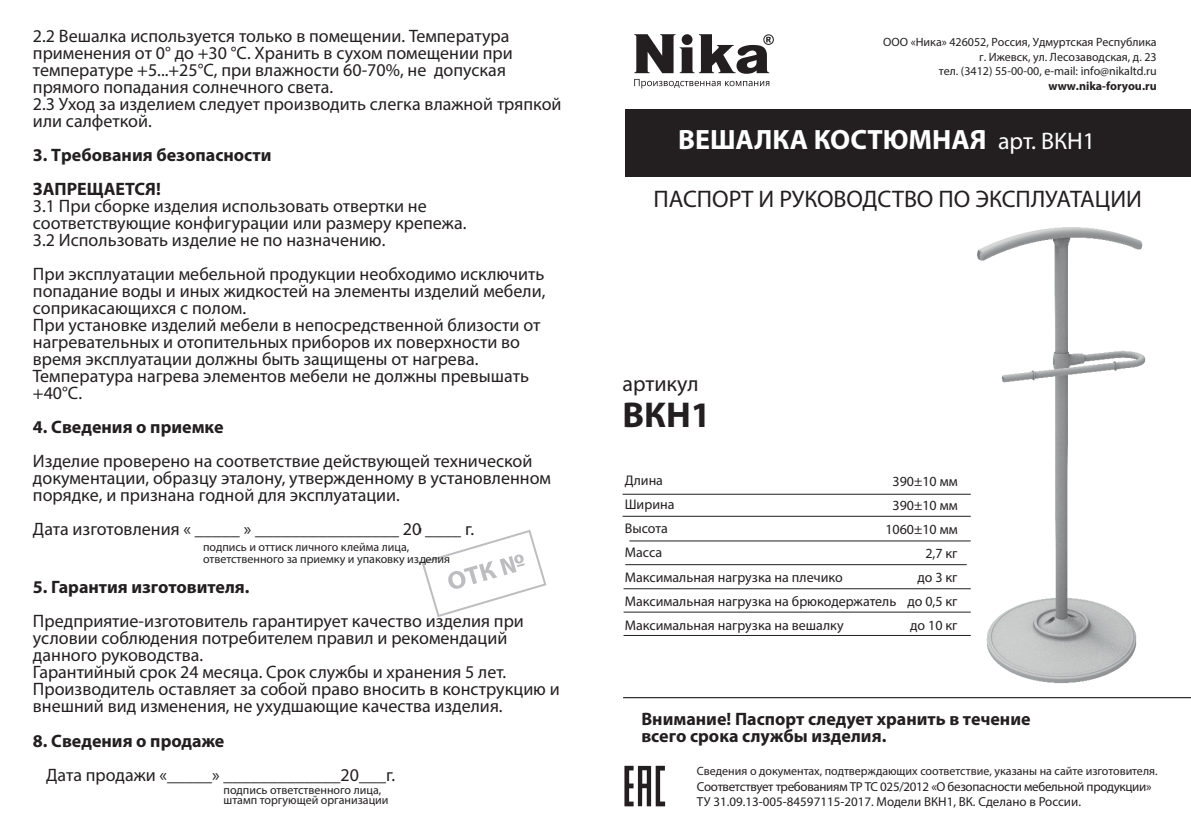
<style>
.page{position:relative;width:1191px;height:840px;background:#fff}
.page>*{position:absolute;margin:0;border:0;box-sizing:border-box;transform-origin:0 0}
.t1{font:700 36px "Myriad Pro";color:#231f20}
.t2{font:700 28px "Myriad Pro";color:#fff}
.t3{font:24px "Myriad Pro";color:#231f20}
.t4{font:22px "Myriad Pro";color:#231f20}
.t5{font:18px/17px "Myriad Pro";color:#231f20}
.t6{font:700 18px/34px "Myriad Pro";color:#231f20}
.t7{font:14px/24px "Myriad Pro";color:#231f20;text-align:right}
.t8{font:13px/15.6px "Myriad Pro";letter-spacing:-.025em;color:#231f20}
.t9{font:12px/14.4px "Myriad Pro";color:#231f20}
.t10{font:700 12px "Myriad Pro";color:#231f20}
.s1{font-weight:400;font-size:24px}
</style>
<div class="page">
<svg style="left:634px;top:34px;width:140px;height:54px"></svg>
<hr style="left:623px;top:696px;width:568px;height:1px;background:#231f20">
<div style="left:625px;top:110px;width:566px;height:67px;background:#231f20"></div>
<img style="left:968px;top:227px;width:178px;height:456px">
<svg style="left:624px;top:765px;width:41px;height:40px"></svg>
<svg style="left:421px;top:530px;width:125px;height:86px"></svg>
<hr style="left:622px;top:493px;width:348px;height:1px;background:#231f20">
<hr style="left:622px;top:515px;width:348px;height:1px;background:#231f20">
<hr style="left:629px;top:540px;width:341px;height:1px;background:#231f20">
<hr style="left:623px;top:588px;width:347px;height:1px;background:#231f20">
<hr style="left:623px;top:611px;width:347px;height:1px;background:#231f20">
<hr style="left:623px;top:634px;width:347px;height:1px;background:#231f20">
<hr style="left:625px;top:564px;width:341px;height:1px;background:#231f20">
<p class="t5" style="left:33px;top:27px;width:530px">2.2 Вешалка используется только в помещении. Температура применения от 0° до +30 °С. Хранить в сухом помещении при температуре +5...+25°С, при влажности 60-70%, не допуская прямого попадания солнечного света.<br>2.3 Уход за изделием следует производить слегка влажной тряпкой или салфеткой.</p>
<p class="t6" style="left:33px;top:137px;width:240px">3. Требования безопасности<br>ЗАПРЕЩАЕТСЯ!</p>
<p class="t5" style="left:33px;top:197px;width:435px">3.1 При сборке изделия использовать отвертки не соответствующие конфигурации или размеру крепежа.<br>3.2 Использовать изделие не по назначению.</p>
<p class="t5" style="left:33px;top:265px;width:514px">При эксплуатации мебельной продукции необходимо исключить попадание воды и иных жидкостей на элементы изделий мебели, соприкасающихся с полом.<br>При установке изделий мебели в непосредственной близости от нагревательных и отопительных приборов их поверхности во время эксплуатации должны быть защищены от нагрева.<br>Температура нагрева элементов мебели не должны превышать +40°С.</p>
<p class="t6" style="left:33px;top:409px;width:192px">4. Сведения о приемке</p>
<p class="t5" style="left:33px;top:452px;width:519px">Изделие проверено на соответствие действующей технической документации, образцу эталону, утвержденному в установленном порядке, и признана годной для эксплуатации.</p>
<p class="t5" style="left:33px;top:520px;width:443px">Дата изготовления « _____ » ________________ 20 ____ г.</p>
<p class="t9" style="left:203px;top:541px;width:249px;line-height:12px">подпись и оттиск личного клейма лица, ответственного за приемку и упаковку изделия</p>
<p class="t6" style="left:33px;top:569px;width:218px">5. Гарантия изготовителя.</p>
<p class="t5" style="left:33px;top:612px;width:528px">Предприятие-изготовитель гарантирует качество изделия при условии соблюдения потребителем правил и рекомендаций данного руководства.<br>Гарантийный срок 24 месяца. Срок службы и хранения 5 лет.<br>Производитель оставляет за собой право вносить в конструкцию и внешний вид изменения, не ухудшающие качества изделия.</p>
<p class="t6" style="left:33px;top:722px;width:193px">8. Сведения о продаже</p>
<p class="t9" style="left:224px;top:784px;width:166px;line-height:10px">подпись ответственного лица, штамп торгующей организации</p>
<p class="t9" style="left:883px;top:35px;width:275px;text-align:right">ООО «Ника» 426052, Россия, Удмуртская Республика г. Ижевск, ул. Лесозаводская, д. 23<br>тел. (3412) 55-00-00, e-mail: info@nikaltd.ru</p>
<p class="t10" style="left:1048px;top:78px;width:110px">www.nika-foryou.ru</p>
<h2 class="t2" style="left:678px;top:121px;width:418px">ВЕШАЛКА КОСТЮМНАЯ <span class="s1">арт. ВКН1</span></h2>
<h3 class="t3" style="left:653px;top:184px;width:490px">ПАСПОРТ И РУКОВОДСТВО ПО ЭКСПЛУАТАЦИИ</h3>
<p class="t4" style="left:622px;top:370px;width:78px">артикул</p>
<h1 class="t1" style="left:622px;top:391px;width:90px">ВКН1</h1>
<p class="t7" style="left:625px;top:468px;width:273px;text-align:left">Длина<br>Ширина<br>Высота<br>Масса<br>Максимальная нагрузка на плечико<br>Максимальная нагрузка на брюкодержатель<br>Максимальная нагрузка на вешалку</p>
<p class="t7" style="left:885px;top:468px;width:74px">390±10 мм<br>390±10 мм<br>1060±10 мм<br>2,7 кг<br>до 3 кг<br>до 0,5 кг<br>до 10 кг</p>
<p class="t6" style="left:641px;top:709px;width:391px;line-height:17px">Внимание! Паспорт следует хранить в течение всего срока службы изделия.</p>
<p class="t9" style="left:697px;top:763px;width:462px">Сведения о документах, подтверждающих соответствие, указаны на сайте изготовителя.</p>
<p class="t8" style="left:697px;top:777px;width:456px">Cоответствует требованиям ТР ТС 025/2012 «О безопасности мебельной продукции»<br>ТУ 31.09.13-005-84597115-2017. Модели ВКН1, ВК. Сделано в России.</p>
</div>
